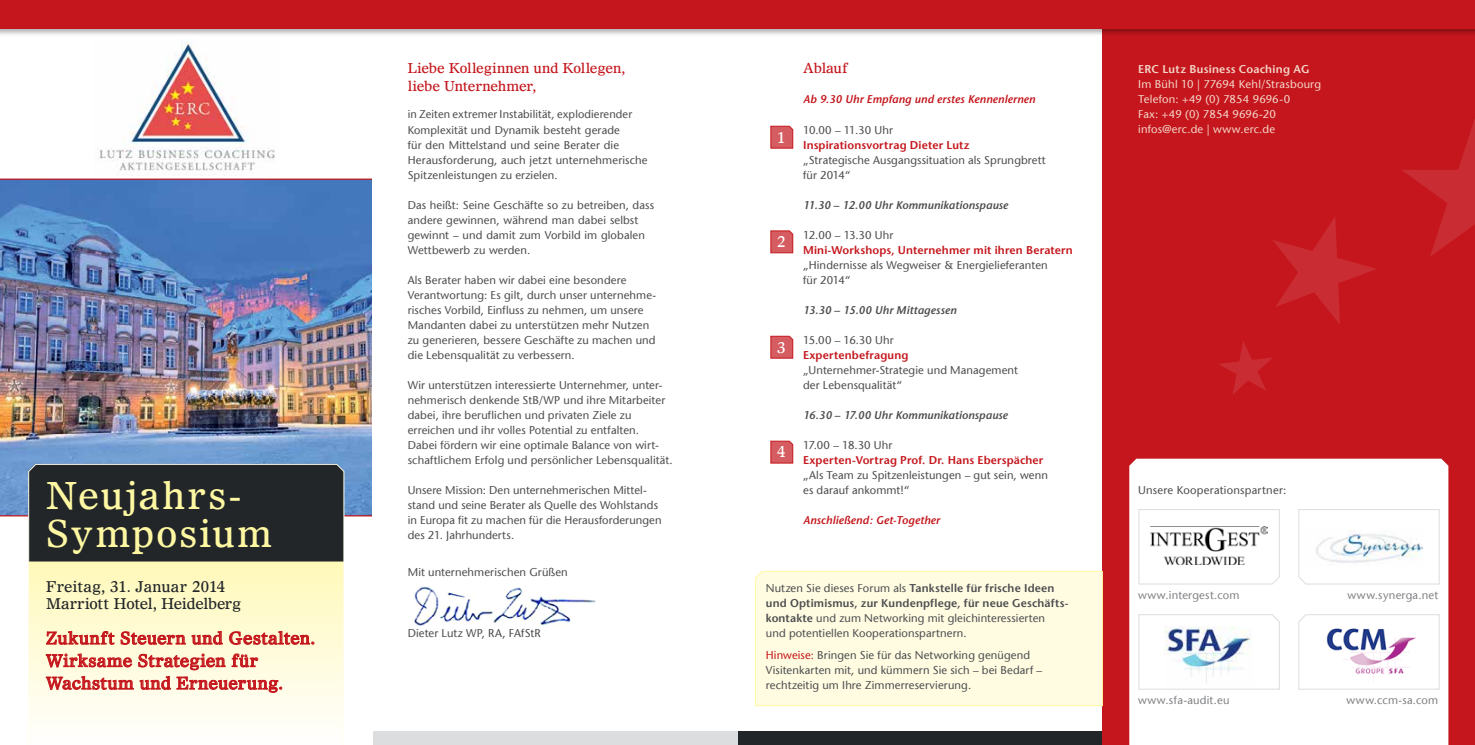
<style>
.page{position:relative;width:1475px;height:745px;background:#fff}
.page>*{position:absolute;margin:0;border:0;box-sizing:border-box;transform-origin:0 0}
.t1{font:37.5px/37.5px "Olympian";letter-spacing:.04em;color:#fff8a3}
.t2{font:16.75px/22.5px "Olympian";letter-spacing:.015em;color:#c4161c}
.t3{font:15px/17.5px "Olympian";letter-spacing:-.01em;color:#232629}
.t4{font:15px "Olympian";color:#fff}
.t5{font:13.75px/17.5px "Olympian";letter-spacing:-.01em;color:#c4161c}
.t6{font:11.25px/15px "Stone Sans";letter-spacing:.01em;color:#4d4d4f}
.t7{font:600 11.25px "Stone Sans";letter-spacing:.015em;color:#c4161c}
.t8{font:11.25px/15px "Stone Sans";letter-spacing:.015em;color:#f4d5c8}
.t9{font:italic 600 11.25px "Stone Sans";letter-spacing:.005em;color:#4d4d4f}
.t10{font:italic 600 11.25px "Stone Sans";letter-spacing:.01em;color:#c4161c}
.t11{font:11.25px "Stone Sans";letter-spacing:.02em;color:#808285}
.t12{font:600 11.25px "Stone Sans";letter-spacing:.02em;color:#f4d5c8}
.s1{font-weight:600}
.s2{color:#c4161c}
</style>
<div class="page">
<div style="left:1102px;top:0;width:372px;height:744px;background:#c4161c"></div>
<svg style="left:1273px;top:217px;width:103px;height:107px"></svg>
<svg style="left:1219px;top:341px;width:53px;height:53px"></svg>
<svg style="left:1402px;top:122px;width:72px;height:135px"></svg>
<div style="left:737px;top:731px;width:365px;height:13px;background:#232629"></div>
<svg style="left:770px;top:125px;width:23px;height:24px"></svg>
<svg style="left:770px;top:230px;width:23px;height:23px"></svg>
<svg style="left:770px;top:335px;width:23px;height:23px"></svg>
<svg style="left:770px;top:440px;width:23px;height:23px"></svg>
<div style="left:755px;top:571px;width:347px;height:134px;background:#fffce2"></div>
<div style="left:1129px;top:458px;width:318px;height:286px;background:#fff"></div>
<svg style="left:1138px;top:508px;width:141px;height:76px;background:#ececec"></svg>
<svg style="left:1297px;top:613px;width:142px;height:76px;background:#edeaf2"></svg>
<svg style="left:1297px;top:508px;width:142px;height:76px;background:#f7f9fa"></svg>
<svg style="left:1138px;top:613px;width:141px;height:76px;background:#e8edf2"></svg>
<img style="left:0;top:178px;width:372px;height:338px">
<svg style="left:28px;top:462px;width:317px;height:282px"></svg>
<svg style="left:46px;top:630px;width:68px;height:14px"></svg>
<svg style="left:120px;top:630px;width:103px;height:14px"></svg>
<svg style="left:229px;top:630px;width:85px;height:14px"></svg>
<svg style="left:46px;top:653px;width:236px;height:39px;background:#f0c2b0"></svg>
<img style="left:99px;top:41px;width:176px;height:135px">
<img style="left:414px;top:586px;width:182px;height:40px">
<div style="left:372px;top:731px;width:365px;height:13px;background:#dcddde"></div>
<div style="left:0;top:0;width:1474px;height:37px;background:#000;opacity:.3"></div>
<div style="left:0;top:0;width:1474px;height:28px;background:#c4161c"></div>
<h1 class="t1" style="left:46px;top:475px;width:228px">Neujahrs-<br>Symposium</h1>
<h3 class="t3" style="left:46px;top:576px;width:197px">Freitag, 31. Januar 2014<br>Marriott Hotel, Heidelberg</h3>
<h2 class="t2" style="left:46px;top:626px;width:270px">Zukunft Steuern und Gestalten.<br>Wirksame Strategien für<br>Wachstum und Erneuerung.</h2>
<p class="t5" style="left:407px;top:59px;width:219px">Liebe Kolleginnen und Kollegen, liebe Unternehmer,</p>
<p class="t6" style="left:407px;top:107px;width:241px">in Zeiten extremer Instabilität, explodierender Komplexität und Dynamik besteht gerade<br>für den Mittelstand und seine Berater die Herausforderung, auch jetzt unternehmerische Spitzenleistungen zu erzielen.</p>
<p class="t6" style="left:407px;top:197px;width:248px">Das heißt: Seine Geschäfte so zu betreiben, dass andere gewinnen, während man dabei selbst gewinnt – und damit zum Vorbild im globalen Wettbewerb zu werden.</p>
<p class="t6" style="left:407px;top:272px;width:250px">Als Berater haben wir dabei eine besondere Verantwortung: Es gilt, durch unser unternehme&shy;risches Vorbild, Einfluss zu nehmen, um unsere Mandanten dabei zu unterstützen mehr Nutzen zu generieren, bessere Geschäfte zu machen und die Lebensqualität zu verbessern.</p>
<p class="t6" style="left:407px;top:377px;width:266px">Wir unterstützen interessierte Unternehmer, unter&shy;nehmerisch denkende StB/WP und ihre Mitarbeiter dabei, ihre beruflichen und privaten Ziele zu erreichen und ihr volles Potential zu entfalten.<br>Dabei fördern wir eine optimale Balance von wirt&shy;schaftlichem Erfolg und persönlicher Lebensqualität.</p>
<p class="t6" style="left:407px;top:482px;width:255px">Unsere Mission: Den unternehmerischen Mittel&shy;stand und seine Berater als Quelle des Wohlstands in Europa fit zu machen für die Herausforderungen des 21. Jahrhunderts.</p>
<p class="t6" style="left:407px;top:564px;width:162px">Mit unternehmerischen Grüßen</p>
<p class="t6" style="left:407px;top:624px;width:134px">Dieter Lutz WP, RA, FAfStR</p>
<h3 class="t4" style="left:777px;top:128px;width:10px">1</h3>
<h3 class="t4" style="left:777px;top:232px;width:10px">2</h3>
<h3 class="t4" style="left:777px;top:337px;width:10px">3</h3>
<h3 class="t4" style="left:777px;top:442px;width:10px">4</h3>
<p class="t5" style="left:803px;top:59px;width:47px">Ablauf</p>
<p class="t10" style="left:803px;top:92px;width:234px">Ab 9.30 Uhr Empfang und erstes Kennenlernen</p>
<p class="t6" style="left:803px;top:122px;width:91px">10.00 – 11.30 Uhr</p>
<p class="t7" style="left:803px;top:138px;width:168px">Inspirationsvortrag Dieter Lutz</p>
<p class="t6" style="left:803px;top:152px;width:244px">„Strategische Ausgangssituation als Sprungbrett für 2014“</p>
<p class="t9" style="left:803px;top:197px;width:206px">11.30 – 12.00 Uhr Kommunikationspause</p>
<p class="t6" style="left:803px;top:227px;width:92px">12.00 – 13.30 Uhr</p>
<p class="t7" style="left:803px;top:243px;width:271px">Mini-Workshops, Unternehmer mit ihren Beratern</p>
<p class="t6" style="left:803px;top:257px;width:246px">„Hindernisse als Wegweiser &amp; Energielieferanten für 2014“</p>
<p class="t9" style="left:803px;top:302px;width:155px">13.30 – 15.00 Uhr Mittagessen</p>
<p class="t6" style="left:803px;top:332px;width:92px">15.00 – 16.30 Uhr</p>
<p class="t7" style="left:803px;top:348px;width:107px">Expertenbefragung</p>
<p class="t6" style="left:803px;top:362px;width:216px">„Unternehmer-Strategie und Management der Lebensqualität“</p>
<p class="t9" style="left:803px;top:407px;width:206px">16.30 – 17.00 Uhr Kommunikationspause</p>
<p class="t6" style="left:803px;top:437px;width:91px">17.00 – 18.30 Uhr</p>
<p class="t7" style="left:803px;top:453px;width:242px">Experten-Vortrag Prof. Dr. Hans Eberspächer</p>
<p class="t6" style="left:803px;top:467px;width:246px">„Als Team zu Spitzenleistungen – gut sein, wenn es darauf ankommt!“</p>
<p class="t10" style="left:803px;top:512px;width:138px">Anschließend: Get-Together</p>
<p class="t6" style="left:765px;top:579px;width:304px">Nutzen Sie dieses Forum als <span class="s1">Tankstelle für frische Ideen und Optimismus, zur Kundenpflege, für neue Geschäfts&shy;kontakte</span> und zum Networking mit gleichinteressierten<br>und potentiellen Kooperationspartnern.</p>
<p class="t6" style="left:765px;top:647px;width:278px"><span class="s2">Hinweise:</span> Bringen Sie für das Networking genügend<br>Visitenkarten mit, und kümmern Sie sich – bei Bedarf – rechtzeitig um Ihre Zimmerreservierung.</p>
<p class="t12" style="left:1137px;top:63px;width:173px">ERC Lutz Business Coaching AG</p>
<p class="t8" style="left:1137px;top:77px;width:184px">Im Bühl 10 | 77694 Kehl/Strasbourg<br>Telefon: +49 (0) 7854 9696-0<br>Fax: +49 (0) 7854 9696-20 infos@erc.de | www.erc.de</p>
<p class="t6" style="left:1137px;top:482px;width:150px">Unsere Kooperationspartner:</p>
<p class="t11" style="left:1137px;top:588px;width:103px">www.intergest.com</p>
<p class="t11" style="left:1347px;top:588px;width:92px">www.synerga.net</p>
<p class="t11" style="left:1137px;top:693px;width:93px">www.sfa-audit.eu</p>
<p class="t11" style="left:1346px;top:693px;width:93px">www.ccm-sa.com</p>
</div>
